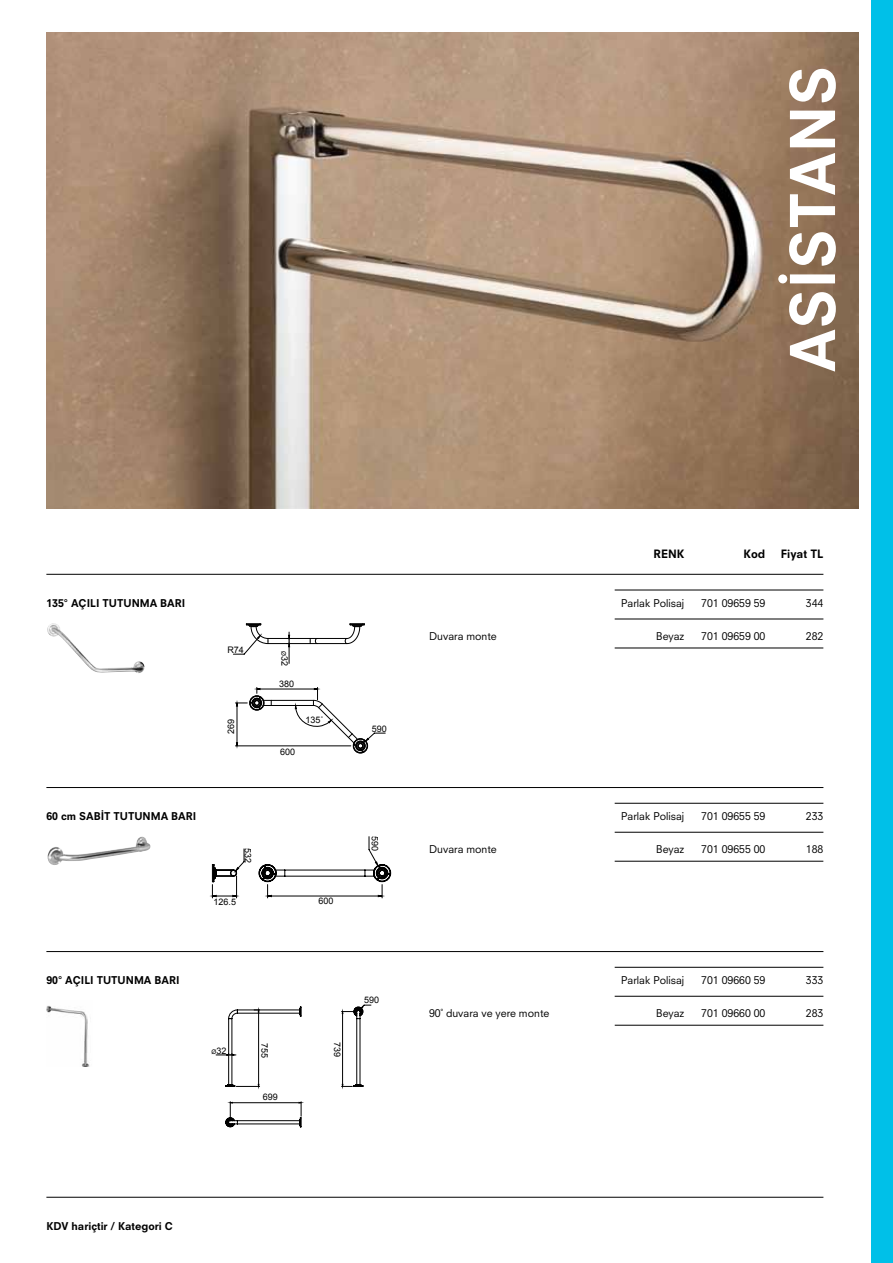
<style>
.page{position:relative;width:893px;height:1263px;background:#fff}
.page>*{position:absolute;margin:0;border:0;box-sizing:border-box;transform-origin:0 0}
.t1{font:800 60px "Neuzeit STR";color:#fff}
.t2{font:800 11.25px "Neuzeit STR";color:#000}
.t3{font:10.5px "Neuzeit STR";color:#000}
.t4{font:800 10.5px "Neuzeit STR";color:#000}
.t5{font:9px "Arial";color:#000}
.s1{font-size:6.3px}
</style>
<div class="page">
<hr style="left:46px;top:1197px;width:777px;height:1px;background:#000">
<img style="left:46px;top:33px;width:812px;height:475px">
<hr style="left:46px;top:574px;width:777px;height:1px;background:#000">
<hr style="left:615px;top:590px;width:208px;height:1px;background:#000">
<hr style="left:615px;top:619px;width:208px;height:1px;background:#000">
<hr style="left:46px;top:787px;width:777px;height:1px;background:#000">
<hr style="left:615px;top:803px;width:208px;height:1px;background:#000">
<hr style="left:615px;top:832px;width:208px;height:1px;background:#000">
<hr style="left:46px;top:951px;width:777px;height:1px;background:#000">
<hr style="left:615px;top:967px;width:208px;height:1px;background:#000">
<hr style="left:615px;top:996px;width:208px;height:1px;background:#000">
<img style="left:47px;top:836px;width:104px;height:29px">
<img style="left:46px;top:1005px;width:44px;height:62px">
<img style="left:47px;top:623px;width:98px;height:50px">
<hr style="left:615px;top:648px;width:208px;height:1px;background:#000">
<hr style="left:615px;top:861px;width:208px;height:1px;background:#000">
<hr style="left:615px;top:1025px;width:208px;height:1px;background:#000">
<svg style="left:216px;top:1005px;width:155px;height:122px"></svg>
<hr style="left:317px;top:638px;width:30px;height:1px;background:#000">
<hr style="left:317px;top:643px;width:30px;height:1px;background:#000">
<hr style="left:268px;top:638px;width:42px;height:1px;background:#000">
<hr style="left:268px;top:643px;width:42px;height:1px;background:#000">
<svg style="left:310px;top:638px;width:7px;height:6px"></svg>
<svg style="left:345px;top:623px;width:20px;height:21px"></svg>
<svg style="left:233px;top:623px;width:36px;height:31px"></svg>
<svg style="left:287px;top:632px;width:3px;height:31px"></svg>
<svg style="left:235px;top:687px;width:151px;height:67px"></svg>
<svg style="left:210px;top:836px;width:181px;height:62px"></svg>
<div style="left:872px;top:0;width:21px;height:1263px;background:#00c0e8"></div>
<h1 class="t1" style="left:776px;top:372px;width:308px;rotate:-90deg">ASİSTANS</h1>
<p class="t2" style="left:654px;top:547px;width:32px">RENK</p>
<p class="t2" style="left:744px;top:547px;width:23px">Kod</p>
<p class="t2" style="left:781px;top:547px;width:44px">Fiyat TL</p>
<p class="t4" style="left:46px;top:597px;width:140px">135° AÇILI TUTUNMA BARI</p>
<p class="t3" style="left:701px;top:597px;width:66px">701 09659 59</p>
<p class="t3" style="left:806px;top:597px;width:19px">344</p>
<p class="t3" style="left:621px;top:597px;width:65px">Parlak Polisaj</p>
<p class="t5" style="left:227px;top:644px;width:18px">R74</p>
<p class="t5" style="left:291px;top:651px;width:16px;rotate:90deg"><span class="s1">ø</span>32</p>
<p class="t5" style="left:279px;top:678px;width:17px">380</p>
<p class="t5" style="left:225px;top:733px;width:17px;rotate:-90deg">269</p>
<p class="t5" style="left:305px;top:714px;width:20px">135˚</p>
<p class="t5" style="left:280px;top:746px;width:17px">600</p>
<p class="t5" style="left:372px;top:723px;width:17px">590</p>
<p class="t3" style="left:429px;top:629px;width:69px">Duvara monte</p>
<p class="t3" style="left:656px;top:629px;width:30px">Beyaz</p>
<p class="t3" style="left:701px;top:629px;width:66px">701 09659 00</p>
<p class="t3" style="left:806px;top:629px;width:19px">282</p>
<p class="t4" style="left:46px;top:810px;width:151px">60 cm SABİT TUTUNMA BARI</p>
<p class="t3" style="left:701px;top:810px;width:66px">701 09655 59</p>
<p class="t3" style="left:806px;top:810px;width:19px">233</p>
<p class="t3" style="left:621px;top:810px;width:65px">Parlak Polisaj</p>
<p class="t5" style="left:254px;top:848px;width:17px;rotate:90deg">532</p>
<p class="t5" style="left:213px;top:896px;width:24px">126.5</p>
<p class="t5" style="left:319px;top:895px;width:17px">600</p>
<p class="t5" style="left:381px;top:836px;width:17px;rotate:90deg">590</p>
<p class="t3" style="left:429px;top:843px;width:69px">Duvara monte</p>
<p class="t3" style="left:656px;top:843px;width:30px">Beyaz</p>
<p class="t3" style="left:701px;top:843px;width:66px">701 09655 00</p>
<p class="t3" style="left:806px;top:843px;width:19px">188</p>
<p class="t4" style="left:46px;top:974px;width:135px">90° AÇILI TUTUNMA BARI</p>
<p class="t3" style="left:701px;top:974px;width:66px">701 09660 59</p>
<p class="t3" style="left:806px;top:974px;width:19px">333</p>
<p class="t3" style="left:621px;top:974px;width:65px">Parlak Polisaj</p>
<p class="t5" style="left:211px;top:1045px;width:16px"><span class="s1">ø</span>32</p>
<p class="t5" style="left:270px;top:1043px;width:17px;rotate:90deg">755</p>
<p class="t5" style="left:343px;top:1042px;width:17px;rotate:90deg">739</p>
<p class="t5" style="left:263px;top:1091px;width:17px">699</p>
<p class="t5" style="left:364px;top:993px;width:17px">590</p>
<p class="t4" style="left:46px;top:1220px;width:128px">KDV hariçtir / Kategori C</p>
<p class="t3" style="left:429px;top:1007px;width:122px">90˚ duvara ve yere monte</p>
<p class="t3" style="left:656px;top:1007px;width:30px">Beyaz</p>
<p class="t3" style="left:701px;top:1007px;width:66px">701 09660 00</p>
<p class="t3" style="left:806px;top:1007px;width:19px">283</p>
</div>
